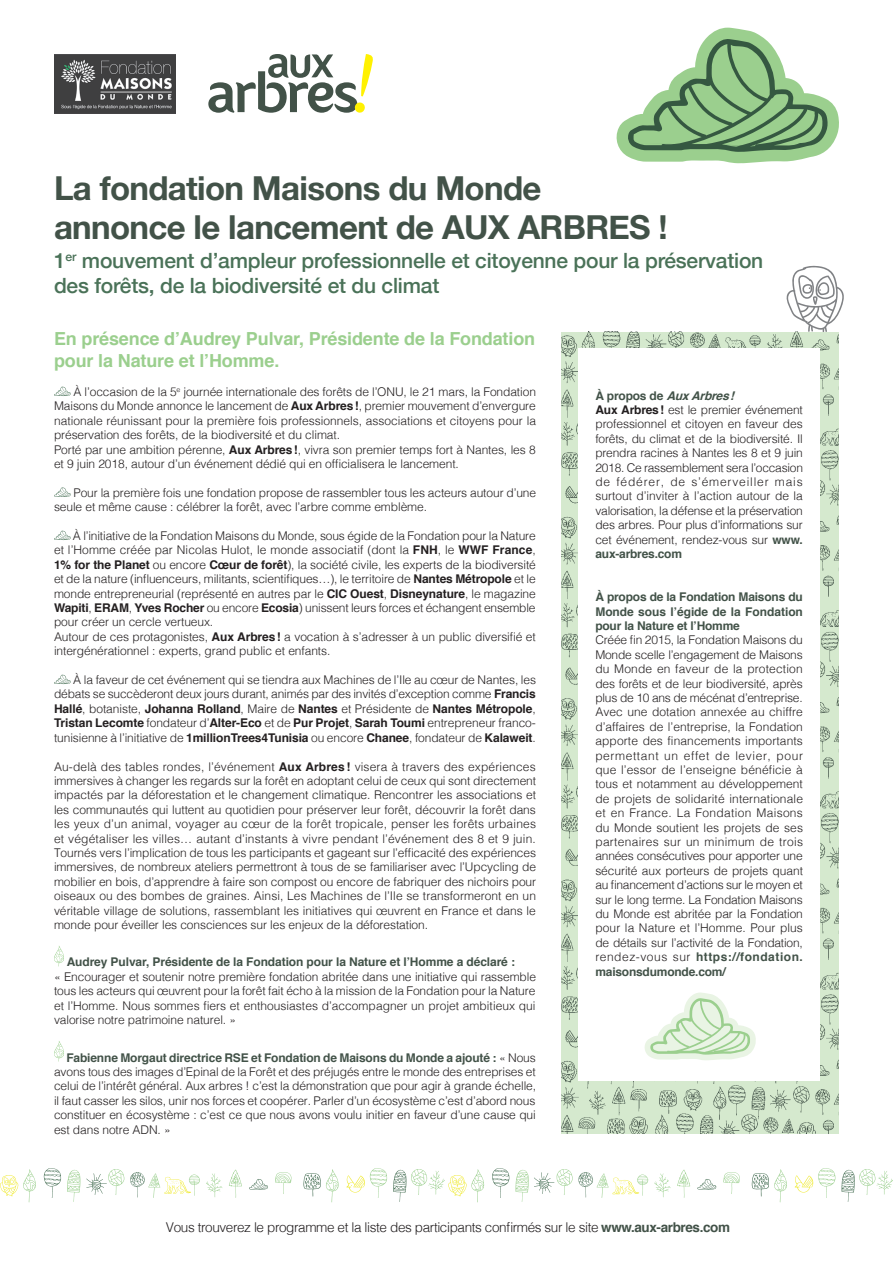
<style>
.page{position:relative;width:893px;height:1263px;background:#fff}
.page>*{position:absolute;margin:0;border:0;box-sizing:border-box;transform-origin:0 0}
.t1{font:700 33px/39px "Helvetica Neue";letter-spacing:-.02em;color:#425248}
.t2{font:500 21px/25.2px "Helvetica Neue";letter-spacing:-.01em;color:#4a7258}
.t3{font:700 18px "Helvetica";letter-spacing:-.01em;color:#9bcf8e}
.t4{font:300 13.5px "Helvetica";letter-spacing:-.03em;color:#231f20}
.t5{font:300 12px/14.4px "Helvetica";letter-spacing:-.01em;color:#231f20;text-align:justify}
.t6{font:700 12px/14.4px "Helvetica";letter-spacing:-.01em;color:#425248;text-align:justify}
.t7{font:italic 700 12px "Helvetica";color:#425248}
.s1{font-weight:700}
.s2{font-weight:700;color:#425248}
.s3{font-style:normal}
</style>
<div class="page">
<svg style="left:208px;top:54px;width:165px;height:59px"></svg>
<svg style="left:303px;top:1169px;width:36px;height:33px"></svg>
<svg style="left:229px;top:1169px;width:13px;height:29px"></svg>
<svg style="left:275px;top:1172px;width:16px;height:22px"></svg>
<svg style="left:206px;top:1173px;width:16px;height:24px"></svg>
<svg style="left:67px;top:1170px;width:13px;height:32px"></svg>
<svg style="left:44px;top:1168px;width:17px;height:30px"></svg>
<svg style="left:346px;top:1168px;width:41px;height:30px"></svg>
<svg style="left:249px;top:1179px;width:19px;height:10px"></svg>
<svg style="left:0;top:1169px;width:36px;height:33px"></svg>
<svg style="left:841px;top:1169px;width:52px;height:33px"></svg>
<svg style="left:752px;top:1169px;width:35px;height:33px"></svg>
<svg style="left:677px;top:1169px;width:13px;height:29px"></svg>
<svg style="left:723px;top:1172px;width:17px;height:22px"></svg>
<svg style="left:654px;top:1173px;width:17px;height:24px"></svg>
<svg style="left:492px;top:1168px;width:17px;height:30px"></svg>
<svg style="left:795px;top:1168px;width:40px;height:30px"></svg>
<svg style="left:697px;top:1179px;width:19px;height:10px"></svg>
<svg style="left:393px;top:1169px;width:91px;height:33px"></svg>
<svg style="left:86px;top:1169px;width:38px;height:26px"></svg>
<svg style="left:130px;top:1172px;width:70px;height:26px"></svg>
<svg style="left:515px;top:1169px;width:133px;height:33px"></svg>
<svg style="left:54px;top:387px;width:17px;height:9px"></svg>
<svg style="left:54px;top:487px;width:17px;height:10px"></svg>
<svg style="left:54px;top:531px;width:17px;height:9px"></svg>
<svg style="left:54px;top:675px;width:17px;height:9px"></svg>
<svg style="left:54px;top:946px;width:10px;height:20px"></svg>
<svg style="left:54px;top:1041px;width:10px;height:20px"></svg>
<img style="left:561px;top:332px;width:278px;height:801px">
<div style="left:578px;top:348px;width:242px;height:732px;background:#fff"></div>
<svg style="left:786px;top:265px;width:58px;height:67px"></svg>
<svg style="left:616px;top:28px;width:223px;height:135px"></svg>
<img style="left:55px;top:54px;width:120px;height:59px">
<svg style="left:645px;top:992px;width:111px;height:68px"></svg>
<p class="t1" style="left:54px;top:169px;width:615px">La fondation Maisons du Monde annonce le lancement de AUX ARBRES !</p>
<p class="t2" style="left:54px;top:246px;width:711px">1<sup>er</sup> mouvement d’ampleur professionnelle et citoyenne pour la préservation des forêts, de la biodiversité et du climat</p>
<p class="t3" style="left:54px;top:324px;width:483px">En présence d’Audrey Pulvar, Présidente de la Fondation</p>
<p class="t3" style="left:54px;top:346px;width:227px">pour la Nature et l’Homme.</p>
<p class="t5" style="left:54px;top:384px;width:483px;text-indent:20px">À l’occasion de la 5<sup>e</sup> journée internationale des forêts de l’ONU, le 21 mars, la Fondation Maisons du Monde annonce le lancement de <span class="s1">Aux Arbres!</span>, premier mouvement d’envergure nationale réunissant pour la première fois professionnels, associations et citoyens pour la préservation des forêts, de la biodiversité et du climat.</p>
<p class="t5" style="left:54px;top:441px;width:483px">Porté par une ambition pérenne, <span class="s1">Aux Arbres!</span>, vivra son premier temps fort à Nantes, les 8 et 9 juin 2018, autour d’un événement dédié qui en officialisera le lancement.</p>
<p class="t5" style="left:54px;top:485px;width:484px;text-indent:19px">Pour la première fois une fondation propose de rassembler tous les acteurs autour d’une seule et même cause : célébrer la forêt, avec l’arbre comme emblème.</p>
<p class="t5" style="left:54px;top:528px;width:483px;text-indent:19px">À l’initiative de la Fondation Maisons du Monde, sous égide de la Fondation pour la Nature et l’Homme créée par Nicolas Hulot, le monde associatif (dont la <span class="s1">FNH</span>, le <span class="s1">WWF France</span>, <span class="s1">1% for the Planet</span> ou encore <span class="s1">Cœur de forêt</span>), la société civile, les experts de la biodiversité et de la nature (influenceurs, militants, scientifiques…), le territoire de <span class="s1">Nantes Métropole</span> et le monde entrepreneurial (représenté en autres par le <span class="s1">CIC Ouest</span>, <span class="s1">Disneynature</span>, le magazine <span class="s1">Wapiti</span>, <span class="s1">ERAM</span>, <span class="s1">Yves Rocher</span> ou encore <span class="s1">Ecosia</span>) unissent leurs forces et échangent ensemble pour créer un cercle vertueux.</p>
<p class="t5" style="left:54px;top:629px;width:483px">Autour de ces protagonistes, <span class="s1">Aux Arbres!</span> a vocation à s’adresser à un public diversifié et intergénérationnel : experts, grand public et enfants.</p>
<p class="t5" style="left:54px;top:672px;width:484px;text-indent:19px">À la faveur de cet événement qui se tiendra aux Machines de l’Ile au cœur de Nantes, les débats se succèderont deux jours durant, animés par des invités d’exception comme <span class="s1">Francis Hallé</span>, botaniste, <span class="s1">Johanna Rolland</span>, Maire de <span class="s1">Nantes</span> et Présidente de <span class="s1">Nantes Métropole</span>, <span class="s1">Tristan Lecomte</span> fondateur d’<span class="s1">Alter-Eco</span> et de <span class="s1">Pur Projet</span>, <span class="s1">Sarah Toumi</span> entrepreneur franco&shy;tunisienne à l’initiative de <span class="s1">1millionTrees4Tunisia</span> ou encore <span class="s1">Chanee</span>, fondateur de <span class="s1">Kalaweit</span>.</p>
<p class="t5" style="left:54px;top:758px;width:484px">Au-delà des tables rondes, l’événement <span class="s1">Aux Arbres !</span> visera à travers des expériences immersives à changer les regards sur la forêt en adoptant celui de ceux qui sont directement impactés par la déforestation et le changement climatique. Rencontrer les associations et les communautés qui luttent au quotidien pour préserver leur forêt, découvrir la forêt dans les yeux d’un animal, voyager au cœur de la forêt tropicale, penser les forêts urbaines et végétaliser les villes… autant d’instants à vivre pendant l’événement des 8 et 9 juin.<br>Tournés vers l’implication de tous les participants et gageant sur l’efficacité des expériences immersives, de nombreux ateliers permettront à tous de se familiariser avec l’Upcycling de mobilier en bois, d’apprendre à faire son compost ou encore de fabriquer des nichoirs pour oiseaux ou des bombes de graines. Ainsi, Les Machines de l’Ile se transformeront en un véritable village de solutions, rassemblant les initiatives qui œuvrent en France et dans le monde pour éveiller les consciences sur les enjeux de la déforestation.</p>
<p class="t6" style="left:67px;top:955px;width:450px">Audrey Pulvar, Présidente de la Fondation pour la Nature et l’Homme a déclaré :</p>
<p class="t5" style="left:54px;top:968px;width:484px">« Encourager et soutenir notre première fondation abritée dans une initiative qui rassemble tous les acteurs qui œuvrent pour la forêt fait écho à la mission de la Fondation pour la Nature et l’Homme. Nous sommes fiers et enthousiastes d’accompagner un projet ambitieux qui valorise notre patrimoine naturel. »</p>
<p class="t5" style="left:54px;top:1049px;width:484px;text-indent:12px"><span class="s2">Fabienne Morgaut directrice RSE et Fondation de Maisons du Monde a ajouté :</span> « Nous avons tous des images d’Epinal de la Forêt et des préjugés entre le monde des entreprises et celui de l’intérêt général. Aux arbres ! c’est la démonstration que pour agir à grande échelle, il faut casser les silos, unir nos forces et coopérer. Parler d’un écosystème c’est d’abord nous constituer en écosystème : c’est ce que nous avons voulu initier en faveur d’une cause qui est dans notre ADN. »</p>
<p class="t7" style="left:595px;top:386px;width:145px"><span class="s3">À p r o p o s d e</span> AuxArbres!</p>
<p class="t5" style="left:595px;top:402px;width:209px"><span class="s1">Aux Arbres!</span> est le premier événement professionnel et citoyen en faveur des forêts, du climat et de la biodiversité. Il prendra racines à Nantes les 8 et 9 juin 2018. Ce rassemblement sera l’occasion de fédérer, de s’émerveiller mais surtout d’inviter à l’action autour de la valorisation, la défense et la préservation des arbres. Pour plus d’informations sur cet événement, rendez-vous sur <span class="s2">www. aux-arbres.com</span></p>
<p class="t6" style="left:595px;top:590px;width:209px">À propos de la Fondation Maisons du Monde sous l’égide de la Fondation pour la Nature et l’Homme</p>
<p class="t5" style="left:595px;top:632px;width:209px">Créée fin 2015, la Fondation Maisons du Monde scelle l’engagement de Maisons du Monde en faveur de la protection des forêts et de leur biodiversité, après plus de 10 ans de mécénat d’entreprise.<br>Avec une dotation annexée au chiffre d’affaires de l’entreprise, la Fondation apporte des financements importants permettant un effet de levier, pour que l’essor de l’enseigne bénéficie à tous et notamment au développement de projets de solidarité internationale et en France. La Fondation Maisons du Monde soutient les projets de ses partenaires sur un minimum de trois années consécutives pour apporter une sécurité aux porteurs de projets quant au financement d’actions sur le moyen et sur le long terme. La Fondation Maisons du Monde est abritée par la Fondation pour la Nature et l’Homme. Pour plus de détails sur l’activité de la Fondation, rendez-vous sur <span class="s2">https://fondation. maisonsdumonde.com/</span></p>
<p class="t4" style="left:166px;top:1216px;width:566px">Vous trouverez le programme et la liste des participants confirmés sur le site <span class="s2">www.aux-arbres.com</span></p>
</div>
